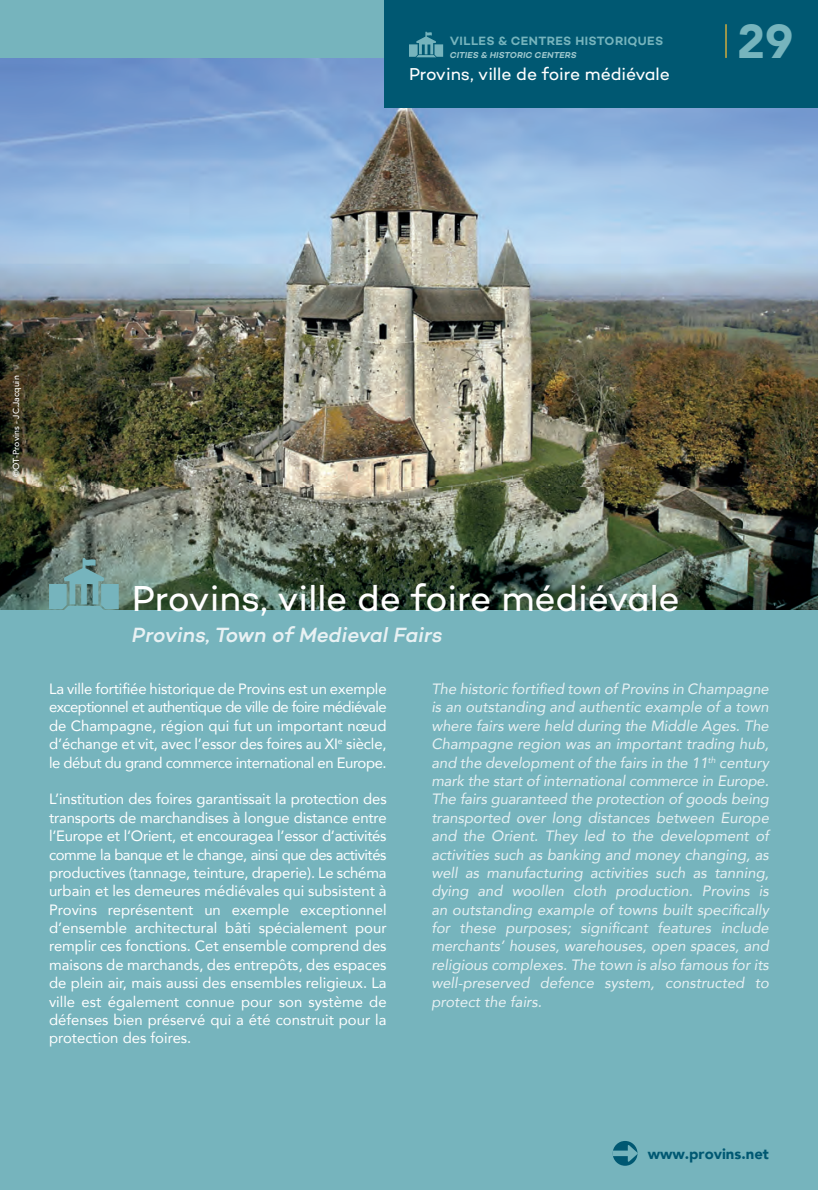
<style>
.page{position:relative;width:818px;height:1190px;background:#fff}
.page>*{position:absolute;margin:0;border:0;box-sizing:border-box;transform-origin:0 0}
.t1{font:900 47.25px "Avenir";color:#76b4bd}
.t2{font:36.75px "Campton";letter-spacing:-.005em;color:#fff}
.t3{font:italic 500 21px "Campton";color:#e8f1f3}
.t4{font:17.5px "Campton";letter-spacing:-.005em;color:#fff}
.t5{font:14.88px/18.4px "Avenir";letter-spacing:-.01em;color:#fff;text-align:justify}
.t6{font:italic 14.88px/18.4px "Avenir";color:#e8f1f3;text-align:justify}
.t7{font:900 14.88px "Avenir";color:#005872}
.t8{font:600 12.25px "Campton";letter-spacing:.025em;color:#76b4bd}
.t9{font:500 8.75px "Avenir";color:#fff}
.t10{font:italic 600 8.75px "Campton";letter-spacing:.005em;color:#9ec8ce}
</style>
<div class="page">
<img style="left:0;top:58px;width:817px;height:430px">
<img style="left:0;top:488px;width:817px;height:122px">
<div style="left:0;top:610px;width:817px;height:579px;background:#76b4bd"></div>
<div style="left:0;top:0;width:409px;height:58px;background:#76b4bd"></div>
<div style="left:384px;top:0;width:433px;height:108px;background:#005872"></div>
<hr style="left:725px;top:24px;width:1px;height:34px;background:#d3ad3d">
<svg style="left:612px;top:1140px;width:25px;height:25px"></svg>
<svg style="left:612px;top:1144px;width:25px;height:17px"></svg>
<svg style="left:49px;top:558px;width:70px;height:52px;background:#719d9d"></svg>
<svg style="left:409px;top:32px;width:34px;height:25px"></svg>
<p class="t8" style="left:449px;top:33px;width:215px">VILLES &amp; CENTRES HISTORIQUES</p>
<p class="t10" style="left:449px;top:49px;width:128px">CITIES &amp; HISTORIC CENTERS</p>
<p class="t4" style="left:409px;top:63px;width:262px">Provins, ville de foire médiévale</p>
<h1 class="t1" style="left:737px;top:1px;width:57px">29</h1>
<p class="t9" style="left:9px;top:477px;width:103px;rotate:-90deg">©OT-Provins - JC.Jacquin</p>
<h2 class="t2" style="left:132px;top:575px;width:549px">Provins, ville de foire médiévale</h2>
<h3 class="t3" style="left:132px;top:621px;width:312px">Provins, Town of Medieval Fairs</h3>
<p class="t5" style="left:49px;top:679px;width:339px">La ville fortifiée historique de Provins est un exemple exceptionnel et authentique de ville de foire médiévale de Champagne, région qui fut un important nœud d’échange et vit, avec l’essor des foires au XI<sup>e</sup> siècle, le début du grand commerce international en Europe.</p>
<p class="t5" style="left:49px;top:789px;width:339px">L’institution des foires garantissait la protection des transports de marchandises à longue distance entre l’Europe et l’Orient, et encouragea l’essor d’activités comme la banque et le change, ainsi que des activités productives (tannage, teinture, draperie). Le schéma urbain et les demeures médiévales qui subsistent à Provins représentent un exemple exceptionnel d’ensemble architectural bâti spécialement pour remplir ces fonctions. Cet ensemble comprend des maisons de marchands, des entrepôts, des espaces de plein air, mais aussi des ensembles religieux. La ville est également connue pour son système de défenses bien préservé qui a été construit pour la protection des foires.</p>
<p class="t6" style="left:431px;top:679px;width:339px">The historic fortified town of Provins in Champagne is an outstanding and authentic example of a town where fairs were held during the Middle Ages. The Champagne region was an important trading hub, and the development of the fairs in the 11<sup>th</sup> century mark the start of international commerce in Europe.<br>The fairs guaranteed the protection of goods being transported over long distances between Europe and the Orient. They led to the development of activities such as banking and money changing, as well as manufacturing activities such as tanning, dying and woollen cloth production. Provins is an outstanding example of towns built specifically for these purposes; significant features include merchants’ houses, warehouses, open spaces, and religious complexes. The town is also famous for its well-preserved defence system, constructed to protect the fairs.</p>
<p class="t7" style="left:647px;top:1140px;width:123px">www.provins.net</p>
</div>
